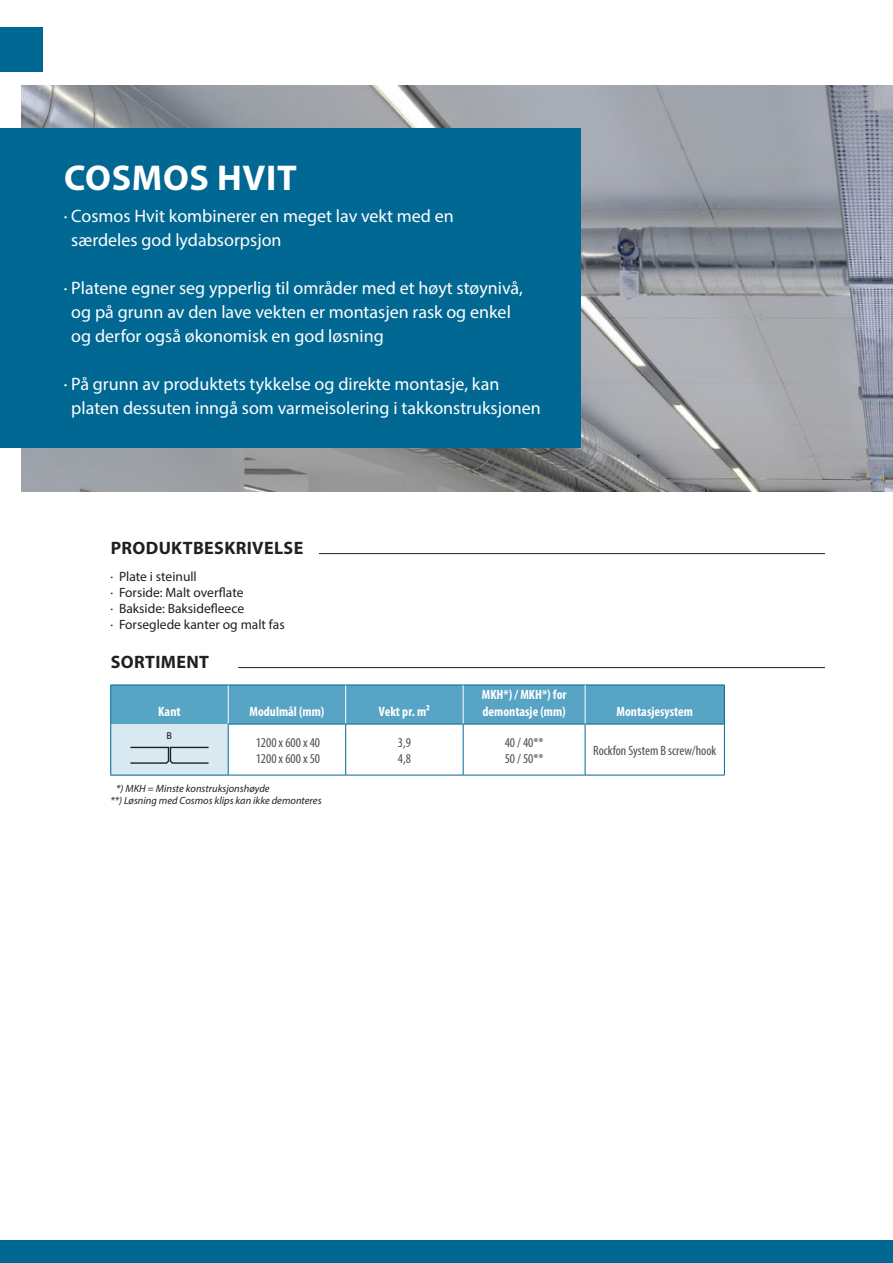
<style>
.page{position:relative;width:893px;height:1263px;background:#fff}
.page>*{position:absolute;margin:0;border:0;box-sizing:border-box;transform-origin:0 0}
.HEADLINE{font:700 36px "Myriad Pro";letter-spacing:.02em;color:#fff}
.t1{font:18px/24px "Myriad Pro";color:#fff}
.t2{font:700 18px "Myriad Pro";letter-spacing:.02em;color:#231f20}
.t3{font:13.5px "Myriad Pro";color:#231f20}
.t4{font:700 condensed 13.5px/16.2px "Myriad Pro";color:#fff}
.t5{font:condensed 13.5px "Myriad Pro";color:#4b4c4d}
.t6{font:italic 10.5px "Myriad Pro";color:#231f20}
.t7{font:9.6px "Frutiger";color:#231f20}
</style>
<div class="page">
<img style="left:21px;top:85px;width:872px;height:406px">
<hr style="left:319px;top:553px;width:506px;height:1px;background:#231f20">
<hr style="left:238px;top:667px;width:587px;height:1px;background:#231f20">
<div style="left:0;top:28px;width:43px;height:44px;background:#006893"></div>
<div style="left:0;top:1240px;width:893px;height:23px;background:#006893"></div>
<div style="left:0;top:128px;width:581px;height:320px;background:#006893"></div>
<div style="left:111px;top:686px;width:613px;height:38px;background:#58a4c4"></div>
<div style="left:111px;top:724px;width:117px;height:51px;background:#d8e9f1"></div>
<hr style="left:228px;top:685px;width:1px;height:39px;background:#fff">
<hr style="left:345px;top:685px;width:1px;height:39px;background:#fff">
<hr style="left:110px;top:724px;width:1px;height:51px;background:#006893">
<hr style="left:228px;top:724px;width:1px;height:51px;background:#006893">
<hr style="left:228px;top:724px;width:118px;height:1px;background:#006893">
<hr style="left:228px;top:775px;width:118px;height:1px;background:#006893">
<hr style="left:345px;top:724px;width:1px;height:51px;background:#006893">
<hr style="left:346px;top:724px;width:117px;height:1px;background:#006893">
<hr style="left:346px;top:775px;width:117px;height:1px;background:#006893">
<hr style="left:585px;top:724px;width:140px;height:1px;background:#006893">
<hr style="left:585px;top:775px;width:140px;height:1px;background:#006893">
<hr style="left:463px;top:724px;width:1px;height:51px;background:#006893">
<hr style="left:585px;top:724px;width:1px;height:51px;background:#006893">
<hr style="left:724px;top:724px;width:1px;height:51px;background:#006893">
<hr style="left:111px;top:775px;width:117px;height:1px;background:#006893">
<hr style="left:111px;top:685px;width:117px;height:1px;background:#006893">
<hr style="left:110px;top:685px;width:1px;height:39px;background:#006893">
<hr style="left:228px;top:685px;width:118px;height:1px;background:#006893">
<hr style="left:346px;top:685px;width:117px;height:1px;background:#006893">
<hr style="left:585px;top:685px;width:140px;height:1px;background:#006893">
<hr style="left:724px;top:685px;width:1px;height:39px;background:#006893">
<hr style="left:463px;top:685px;width:1px;height:39px;background:#fff">
<hr style="left:463px;top:685px;width:122px;height:1px;background:#006893">
<hr style="left:585px;top:685px;width:1px;height:39px;background:#fff">
<hr style="left:463px;top:724px;width:122px;height:1px;background:#006893">
<hr style="left:463px;top:775px;width:122px;height:1px;background:#006893">
<svg style="left:130px;top:746px;width:79px;height:18px"></svg>
<p class="HEADLINE" style="left:64px;top:154px;width:234px">COSMOS HVIT</p>
<p class="t1" style="left:71px;top:204px;width:384px;text-indent:-8px">· Cosmos Hvit kombinerer en meget lav vekt med en særdeles god lydabsorpsjon</p>
<p class="t1" style="left:71px;top:276px;width:453px;text-indent:-8px">· Platene egner seg ypperlig til områder med et høyt støynivå, og på grunn av den lave vekten er montasjen rask og enkel og derfor også økonomisk en god løsning</p>
<p class="t1" style="left:71px;top:372px;width:471px;text-indent:-8px">· På grunn av produktets tykkelse og direkte montasje, kan platen dessuten inngå som varmeisolering i takkonstruksjonen</p>
<p class="t2" style="left:111px;top:536px;width:194px">PRODUKTBESKRIVELSE</p>
<p class="t3" style="left:111px;top:568px;width:88px">· Plate i steinull</p>
<p class="t3" style="left:111px;top:584px;width:134px">· Forside: Malt overflate</p>
<p class="t3" style="left:111px;top:600px;width:135px">· Bakside: Baksidefleece</p>
<p class="t3" style="left:111px;top:616px;width:176px">· Forseglede kanter og malt fas</p>
<p class="t2" style="left:111px;top:650px;width:100px">SORTIMENT</p>
<p class="t4" style="left:158px;top:703px;width:24px">Kant</p>
<p class="t4" style="left:249px;top:703px;width:76px">Modulmål (mm)</p>
<p class="t4" style="left:379px;top:703px;width:52px">Vekt pr. m²</p>
<p class="t7" style="left:167px;top:730px;width:7px">B</p>
<p class="t5" style="left:256px;top:734px;width:66px">1200 x 600 x 40</p>
<p class="t5" style="left:256px;top:750px;width:66px">1200 x 600 x 50</p>
<p class="t6" style="left:116px;top:782px;width:155px">*) MKH = Minste konstruksjonshøyde</p>
<p class="t6" style="left:111px;top:794px;width:213px">**) Løsning med Cosmos klips kan ikke demonteres</p>
<p class="t5" style="left:398px;top:734px;width:15px">3,9</p>
<p class="t5" style="left:398px;top:750px;width:15px">4,8</p>
<p class="t4" style="left:482px;top:686px;width:86px">MKH*) / MKH*) for demontasje (mm)</p>
<p class="t5" style="left:505px;top:734px;width:40px">40 / 40**</p>
<p class="t5" style="left:505px;top:750px;width:40px">50 / 50**</p>
<p class="t4" style="left:616px;top:703px;width:78px">Montasjesystem</p>
<p class="t5" style="left:593px;top:742px;width:125px">Rockfon System B screw/hook</p>
</div>
